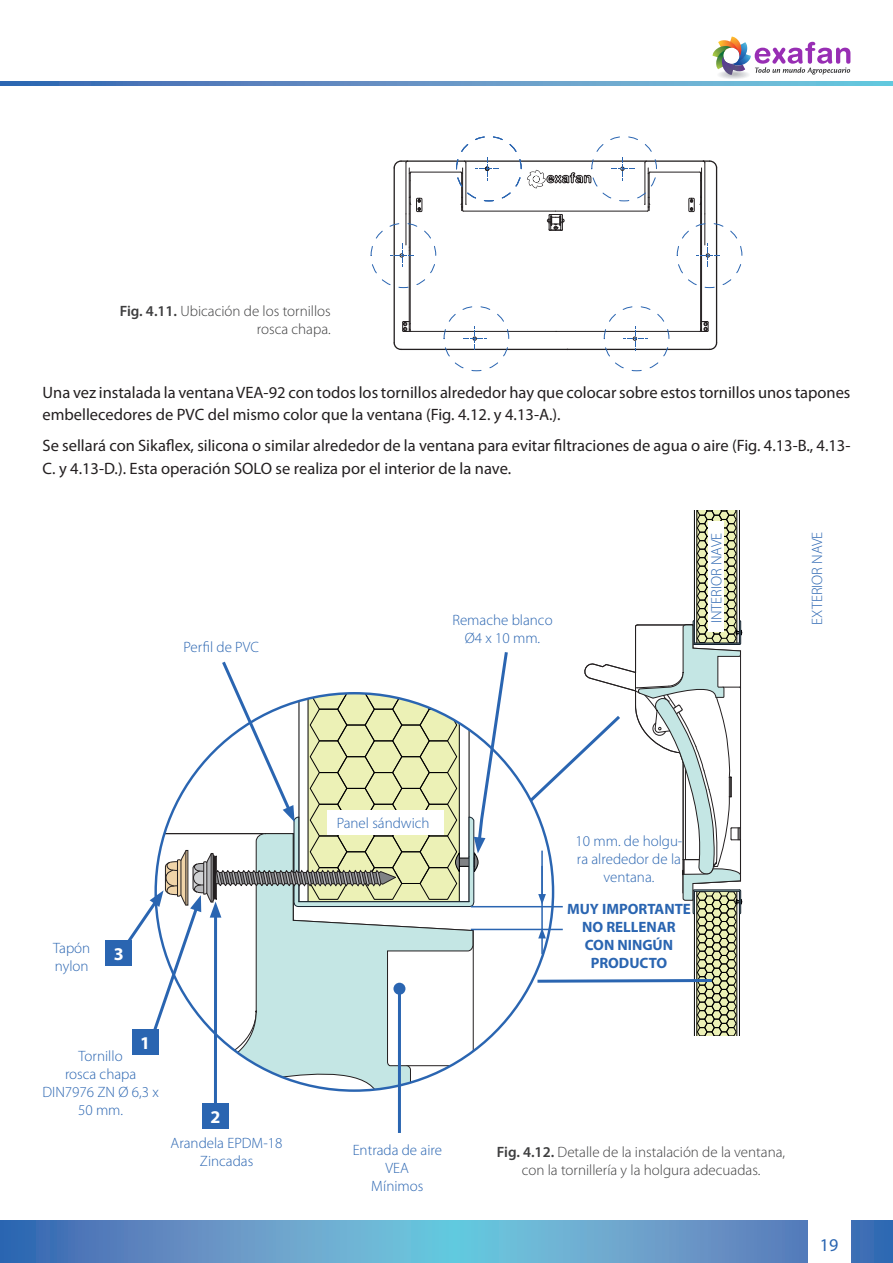
<style>
.page{position:relative;width:893px;height:1263px;background:#fff}
.page>*{position:absolute;margin:0;border:0;box-sizing:border-box;transform-origin:0 0}
._01__Normal{font:700 18px "Myriad Pro";color:#fff}
.t1{font:18px "Myriad Pro";color:#2a65b1}
._01__Normal-2{font:16.5px/22.5px "Myriad Pro";color:#231f20}
._01__Notas_dentro_de{font:300 15px/18px "Myriad Pro";color:#2a65b1;text-align:center}
._02__Pies_de_imágene{font:300 15px/18px "Myriad Pro";color:#3e3e3f;text-align:center}
._01__Notas_dentro_de-2{font:700 15px/18px "Myriad Pro";color:#2a65b1;text-align:center}
.s1{font-weight:600}
</style>
<div class="page">
<svg style="left:1px;top:1220px;width:892px;height:43px;background:#609ac8"></svg>
<svg style="left:1px;top:81px;width:892px;height:4px;background:#5e97c7"></svg>
<div style="left:808px;top:1218px;width:42px;height:45px;background:#fff"></div>
<hr style="left:0;top:1220px;width:1px;height:43px;background:#2a65b1">
<svg style="left:395px;top:162px;width:321px;height:201px"></svg>
<svg style="left:527px;top:169px;width:64px;height:26px"></svg>
<hr style="left:409px;top:331px;width:147px;height:1px;background:#231f20">
<hr style="left:409px;top:250px;width:1px;height:72px;background:#231f20">
<hr style="left:406px;top:214px;width:1px;height:31px;background:#231f20">
<hr style="left:409px;top:214px;width:1px;height:33px;background:#231f20">
<hr style="left:462px;top:168px;width:1px;height:39px;background:#231f20">
<hr style="left:466px;top:163px;width:1px;height:41px;background:#231f20">
<hr style="left:406px;top:163px;width:1px;height:51px;background:#231f20">
<hr style="left:409px;top:168px;width:1px;height:46px;background:#231f20">
<hr style="left:410px;top:204px;width:1px;height:127px;background:#231f20">
<hr style="left:461px;top:173px;width:1px;height:38px;background:#231f20">
<hr style="left:463px;top:211px;width:92px;height:1px;background:#231f20">
<hr style="left:411px;top:172px;width:50px;height:1px;background:#231f20">
<svg style="left:547px;top:214px;width:18px;height:17px"></svg>
<svg style="left:402px;top:321px;width:9px;height:11px"></svg>
<svg style="left:460px;top:197px;width:7px;height:15px"></svg>
<svg style="left:418px;top:200px;width:2px;height:10px"></svg>
<div style="left:416px;top:198px;width:6px;height:14px;border:1px solid #231f20"></div>
<hr style="left:556px;top:331px;width:145px;height:1px;background:#231f20">
<hr style="left:701px;top:250px;width:1px;height:72px;background:#231f20">
<hr style="left:705px;top:214px;width:1px;height:31px;background:#231f20">
<hr style="left:701px;top:214px;width:1px;height:33px;background:#231f20">
<hr style="left:648px;top:168px;width:1px;height:39px;background:#231f20">
<hr style="left:645px;top:163px;width:1px;height:41px;background:#231f20">
<hr style="left:705px;top:163px;width:1px;height:51px;background:#231f20">
<hr style="left:701px;top:168px;width:1px;height:46px;background:#231f20">
<hr style="left:700px;top:204px;width:1px;height:127px;background:#231f20">
<hr style="left:649px;top:173px;width:1px;height:38px;background:#231f20">
<hr style="left:555px;top:211px;width:92px;height:1px;background:#231f20">
<hr style="left:650px;top:172px;width:50px;height:1px;background:#231f20">
<svg style="left:699px;top:321px;width:10px;height:11px"></svg>
<hr style="left:716px;top:168px;width:1px;height:175px;background:#231f20">
<hr style="left:394px;top:168px;width:1px;height:175px;background:#231f20">
<hr style="left:401px;top:349px;width:167px;height:1px;background:#231f20">
<hr style="left:408px;top:160px;width:296px;height:2px;background:#231f20">
<svg style="left:393px;top:342px;width:9px;height:9px"></svg>
<svg style="left:393px;top:160px;width:18px;height:45px"></svg>
<hr style="left:567px;top:349px;width:143px;height:1px;background:#231f20">
<svg style="left:708px;top:342px;width:10px;height:9px"></svg>
<svg style="left:644px;top:197px;width:6px;height:15px"></svg>
<svg style="left:688px;top:160px;width:30px;height:52px"></svg>
<div style="left:456px;top:136px;width:66px;height:65px;border:1px dashed #2a65b1;border-radius:50%"></div>
<div style="left:591px;top:136px;width:66px;height:65px;border:1px dashed #2a65b1;border-radius:50%"></div>
<div style="left:371px;top:223px;width:65px;height:65px;border:1px dashed #2a65b1;border-radius:50%"></div>
<div style="left:677px;top:223px;width:65px;height:65px;border:1px dashed #2a65b1;border-radius:50%"></div>
<div style="left:444px;top:306px;width:65px;height:65px;border:1px dashed #2a65b1;border-radius:50%"></div>
<div style="left:604px;top:306px;width:65px;height:65px;border:1px dashed #2a65b1;border-radius:50%"></div>
<svg style="left:475px;top:157px;width:24px;height:23px"></svg>
<svg style="left:611px;top:157px;width:24px;height:23px"></svg>
<svg style="left:463px;top:326px;width:24px;height:24px"></svg>
<svg style="left:624px;top:327px;width:23px;height:23px"></svg>
<svg style="left:390px;top:243px;width:24px;height:24px"></svg>
<svg style="left:696px;top:243px;width:24px;height:24px"></svg>
<hr style="left:214px;top:912px;width:3px;height:194px;background:#2a65b1">
<div style="left:106px;top:940px;width:26px;height:26px;background:#2a65b1"></div>
<div style="left:202px;top:1103px;width:27px;height:25px;background:#2a65b1"></div>
<div style="left:717px;top:70px;width:34px;height:9px;background:#f6f6f7;border-radius:50%"></div>
<div style="left:719px;top:71px;width:29px;height:8px;background:#f2f3f4;border-radius:50%"></div>
<div style="left:720px;top:71px;width:27px;height:7px;background:#eeeeef;border-radius:50%"></div>
<div style="left:721px;top:71px;width:26px;height:7px;background:#ececee;border-radius:50%"></div>
<div style="left:721px;top:71px;width:25px;height:7px;background:#e6e7e9;border-radius:50%"></div>
<div style="left:722px;top:72px;width:23px;height:6px;background:#e1e2e4;border-radius:50%"></div>
<div style="left:723px;top:72px;width:21px;height:5px;background:#dddee0;border-radius:50%"></div>
<div style="left:725px;top:72px;width:17px;height:5px;background:#d5d6d8;border-radius:50%"></div>
<svg style="left:712px;top:37px;width:138px;height:39px"></svg>
<svg style="left:127px;top:652px;width:383px;height:444px"></svg>
<hr style="left:398px;top:989px;width:3px;height:144px;background:#2a65b1">
<div style="left:393px;top:983px;width:12px;height:12px;background:#2a65b1;border-radius:50%"></div>
<hr style="left:471px;top:906px;width:92px;height:1px;background:#2a65b1">
<hr style="left:471px;top:929px;width:92px;height:1px;background:#2a65b1">
<svg style="left:526px;top:510px;width:216px;height:525px"></svg>
<hr style="left:541px;top:866px;width:2px;height:64px;background:#2a65b1">
<div style="left:708px;top:521px;width:16px;height:110px;background:#fff"></div>
<p class="_02__Pies_de_imágene" style="left:120px;top:302px;width:212px;text-align:right"><span class="s1">Fig. 4.11.</span> Ubicación de los tornillos rosca chapa.</p>
<p class="_01__Normal-2" style="left:43px;top:381px;width:809px">Una vez instalada la ventana VEA-92 con todos los tornillos alrededor hay que colocar sobre estos tornillos unos tapones embellecedores de PVC del mismo color que la ventana (Fig. 4.12. y 4.13-A.).</p>
<p class="_01__Normal-2" style="left:43px;top:434px;width:809px">Se sellará con Sikaflex, silicona o similar alrededor de la ventana para evitar filtraciones de agua o aire (Fig. 4.13-B., 4.13-<br>C. y 4.13-D.). Esta operación SOLO se realiza por el interior de la nave.</p>
<p class="_01__Notas_dentro_de" style="left:183px;top:638px;width:77px">Perfil de PVC</p>
<p class="_01__Notas_dentro_de" style="left:452px;top:611px;width:102px">Remache blanco<br>Ø4 x 10 mm.</p>
<p class="_01__Notas_dentro_de" style="left:708px;top:623px;width:92px;rotate:-90deg">INTERIOR NAVE</p>
<p class="_01__Notas_dentro_de" style="left:808px;top:625px;width:95px;rotate:-90deg">EXTERIOR NAVE</p>
<p class="_01__Notas_dentro_de" style="left:53px;top:939px;width:39px;text-align:left">Tapón nylon</p>
<p class="_01__Normal" style="left:114px;top:942px;width:11px">3</p>
<p class="_01__Normal" style="left:140px;top:1031px;width:11px">1</p>
<p class="_01__Notas_dentro_de" style="left:43px;top:1047px;width:118px">Tornillo<br>rosca chapa<br>DIN7976 ZN Ø 6,3 x<br>50 mm.</p>
<p class="_01__Normal" style="left:211px;top:1105px;width:11px">2</p>
<p class="_01__Notas_dentro_de" style="left:171px;top:1134px;width:113px">Arandela EPDM-18<br>Zincadas</p>
<p class="_01__Notas_dentro_de" style="left:337px;top:814px;width:94px">Panel sándwich</p>
<p class="_01__Notas_dentro_de" style="left:353px;top:1141px;width:91px">Entrada de aire<br>VEA</p>
<p class="_01__Notas_dentro_de" style="left:371px;top:1177px;width:54px">Mínimos</p>
<p class="_01__Notas_dentro_de" style="left:575px;top:833px;width:108px">10 mm. de holgu&shy;ra alrededor de la ventana.</p>
<p class="_01__Notas_dentro_de-2" style="left:567px;top:899px;width:125px">MUY IMPORTANTE<br>NO RELLENAR</p>
<p class="_01__Notas_dentro_de-2" style="left:585px;top:935px;width:90px">CON NINGÚN</p>
<p class="_01__Notas_dentro_de-2" style="left:591px;top:953px;width:78px">PRODUCTO</p>
<p class="_02__Pies_de_imágene" style="left:497px;top:1143px;width:290px"><span class="s1">Fig. 4.12.</span> Detalle de la instalación de la ventana, con la tornillería y la holgura adecuadas.</p>
<p class="t1" style="left:820px;top:1234px;width:20px">19</p>
</div>
